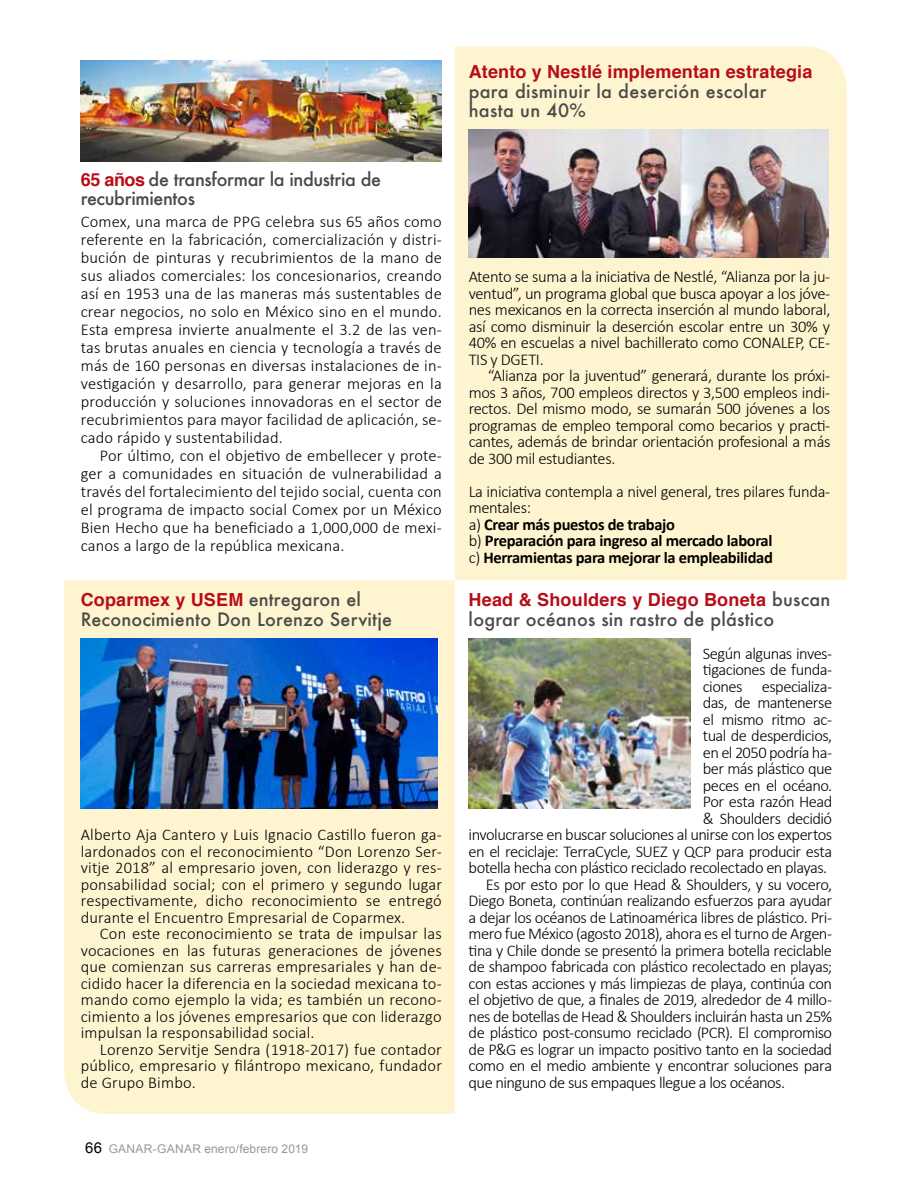
<style>
.page{position:relative;width:918px;height:1188px;background:#fff}
.page>*{position:absolute;margin:0;border:0;box-sizing:border-box;transform-origin:0 0}
.t1{font:500 18px/19.5px "Futura";letter-spacing:.01em;color:#4a4a49}
.t2{font:700 18px "Helvetica";letter-spacing:.01em;color:#b70d18}
.t3{font:500 18px/19.5px "Futura";letter-spacing:-.02em;color:#4a4a49}
.t4{font:300 16.5px/16.5px "Calibri";letter-spacing:-.03em;color:#000;text-align:justify}
.t5{font:700 16.5px/16.5px "Calibri";letter-spacing:-.02em;color:#000}
.t6{font:12px "Arial";letter-spacing:.015em;color:#94999c}
.s1{font-family:"Helvetica";font-weight:700;color:#b70d18}
.s2{font-family:"Futura";font-weight:500;color:#4a4a49}
.s3{font-size:15px;color:#000}
.s4{font-weight:300}
</style>
<div class="page">
<img style="left:81px;top:60px;width:361px;height:102px">
<div style="left:64px;top:580px;width:391px;height:534px;background:#fff4d0"></div>
<div style="left:455px;top:46px;width:392px;height:534px;background:#fff4d0"></div>
<img style="left:81px;top:639px;width:357px;height:170px">
<img style="left:469px;top:129px;width:360px;height:128px">
<img style="left:469px;top:639px;width:221px;height:170px">
<p class="t3" style="left:81px;top:169px;width:302px"><span class="s1">65 años</span> de transformar la industria de recubrimientos</p>
<p class="t4" style="left:81px;top:214px;width:363px;line-height:18px">Comex, una marca de PPG celebra sus 65 años como referente en la fabricación, comercialización y distri&shy;bución de pinturas y recubrimientos de la mano de sus aliados comerciales: los concesionarios, creando así en 1953 una de las maneras más sustentables de crear negocios, no solo en México sino en el mundo.<br>Esta empresa invierte anualmente el 3.2 de las ven&shy;tas brutas anuales en ciencia y tecnología a través de más de 160 personas en diversas instalaciones de in&shy;vestigación y desarrollo, para generar mejoras en la producción y soluciones innovadoras en el sector de recubrimientos para mayor facilidad de aplicación, se&shy;cado rápido y sustentabilidad.</p>
<p class="t4" style="left:81px;top:448px;width:363px;line-height:18px;text-indent:19px">Por último, con el objetivo de embellecer y prote&shy;ger a comunidades en situación de vulnerabilidad a través del fortalecimiento del tejido social, cuenta con el programa de impacto social Comex por un México Bien Hecho que ha beneficiado a 1,000,000 de mexi&shy;canos a largo de la república mexicana.</p>
<p class="t2" style="left:81px;top:592px;width:282px">Coparmex y USEM <span class="s2">entregaron el</span></p>
<p class="t1" style="left:81px;top:609px;width:313px">Reconocimiento Don Lorenzo Servitje</p>
<p class="t4" style="left:81px;top:828px;width:363px">Alberto Aja Cantero y Luis Ignacio Castillo fueron ga&shy;lardonados con el reconocimiento “Don Lorenzo Ser&shy;vitje 2018” al empresario joven, con liderazgo y res&shy;ponsabilidad social; con el primero y segundo lugar respectivamente, dicho reconocimiento se entregó durante el Encuentro Empresarial de Coparmex.</p>
<p class="t4" style="left:81px;top:927px;width:363px;text-indent:19px">Con este reconocimiento se trata de impulsar las vocaciones en las futuras generaciones de jóvenes que comienzan sus carreras empresariales y han de&shy;cidido hacer la diferencia en la sociedad mexicana to&shy;mando como ejemplo la vida; es también un recono&shy;cimiento a los jóvenes empresarios que con liderazgo impulsan la responsabilidad social.</p>
<p class="t4" style="left:81px;top:1042px;width:363px;text-indent:19px">Lorenzo Servitje Sendra (1918-2017) fue contador público, empresario y filántropo mexicano, fundador de Grupo Bimbo.</p>
<p class="t6" style="left:85px;top:1142px;width:224px"><span class="s3">66</span> GANAR-GANAR enero/febrero 2019</p>
<p class="t2" style="left:469px;top:64px;width:345px">Atento y Nestlé implementan estrategia</p>
<p class="t1" style="left:469px;top:81px;width:299px">para disminuir la deserción escolar hasta un 40%</p>
<p class="t4" style="left:469px;top:270px;width:363px">Atento se suma a la iniciativa de Nestlé, “Alianza por la ju&shy;ventud”, un programa global que busca apoyar a los jóve&shy;nes mexicanos en la correcta inserción al mundo laboral, así como disminuir la deserción escolar entre un 30% y 40% en escuelas a nivel bachillerato como CONALEP, CE-TIS y DGETI.</p>
<p class="t4" style="left:469px;top:369px;width:363px;text-indent:19px">“Alianza por la juventud” generará, durante los próxi&shy;mos 3 años, 700 empleos directos y 3,500 empleos indi&shy;rectos. Del mismo modo, se sumarán 500 jóvenes a los programas de empleo temporal como becarios y practi&shy;cantes, además de brindar orientación profesional a más de 300 mil estudiantes.</p>
<p class="t5" style="left:469px;top:483px;width:363px"><span class="s4">La iniciativa contempla a nivel general, tres pilares funda&shy;mentales:<br>a)</span> Crear más puestos de trabajo<br><span class="s4">b)</span> Preparación para ingreso al mercado laboral<br><span class="s4">c)</span> Herramientas para mejorar la empleabilidad</p>
<p class="t2" style="left:469px;top:592px;width:363px">Head &amp; Shoulders y Diego Boneta <span class="s2">buscan</span></p>
<p class="t1" style="left:469px;top:609px;width:307px">lograr océanos sin rastro de plástico</p>
<p class="t4" style="left:703px;top:646px;width:131px">Según algunas inves-</p>
<p class="t4" style="left:703px;top:663px;width:131px">tigaciones de funda-</p>
<p class="t4" style="left:703px;top:679px;width:131px">ciones especializa-</p>
<p class="t4" style="left:703px;top:696px;width:131px">das, de mantenerse</p>
<p class="t4" style="left:703px;top:712px;width:131px">el mismo ritmo ac-</p>
<p class="t4" style="left:703px;top:729px;width:131px">tual de desperdicios,</p>
<p class="t4" style="left:703px;top:745px;width:131px">en el 2050 podría ha-</p>
<p class="t4" style="left:703px;top:762px;width:131px">ber más plástico que</p>
<p class="t4" style="left:703px;top:778px;width:131px">peces en el océano.</p>
<p class="t4" style="left:703px;top:795px;width:131px">Por esta razón Head</p>
<p class="t4" style="left:703px;top:811px;width:131px">&amp; Shoulders decidió</p>
<p class="t4" style="left:469px;top:828px;width:365px">involucrarse en buscar soluciones al unirse con los expertos</p>
<p class="t4" style="left:469px;top:844px;width:365px">en el reciclaje: TerraCycle, SUEZ y QCP para producir esta</p>
<p class="t4" style="left:469px;top:861px;width:360px">botella hecha con plástico reciclado recolectado en playas.</p>
<p class="t4" style="left:486px;top:877px;width:348px">Es por esto por lo que Head &amp; Shoulders, y su vocero,</p>
<p class="t4" style="left:469px;top:894px;width:365px">Diego Boneta, continúan realizando esfuerzos para ayudar</p>
<p class="t4" style="left:469px;top:910px;width:365px">a dejar los océanos de Latinoamérica libres de plástico. Pri-</p>
<p class="t4" style="left:469px;top:927px;width:365px">mero fue México (agosto 2018), ahora es el turno de Argen-</p>
<p class="t4" style="left:469px;top:943px;width:365px">tina y Chile donde se presentó la primera botella reciclable</p>
<p class="t4" style="left:469px;top:960px;width:365px">de shampoo fabricada con plástico recolectado en playas;</p>
<p class="t4" style="left:469px;top:976px;width:365px">con estas acciones y más limpiezas de playa, continúa con</p>
<p class="t4" style="left:469px;top:993px;width:365px">el objetivo de que, a finales de 2019, alrededor de 4 millo-</p>
<p class="t4" style="left:469px;top:1009px;width:365px">nes de botellas de Head &amp; Shoulders incluirán hasta un 25%</p>
<p class="t4" style="left:469px;top:1026px;width:365px">de plástico post-consumo reciclado (PCR). El compromiso</p>
<p class="t4" style="left:469px;top:1042px;width:365px">de P&amp;G es lograr un impacto positivo tanto en la sociedad</p>
<p class="t4" style="left:469px;top:1059px;width:365px">como en el medio ambiente y encontrar soluciones para</p>
<p class="t4" style="left:469px;top:1075px;width:318px">que ninguno de sus empaques llegue a los océanos.</p>
</div>
